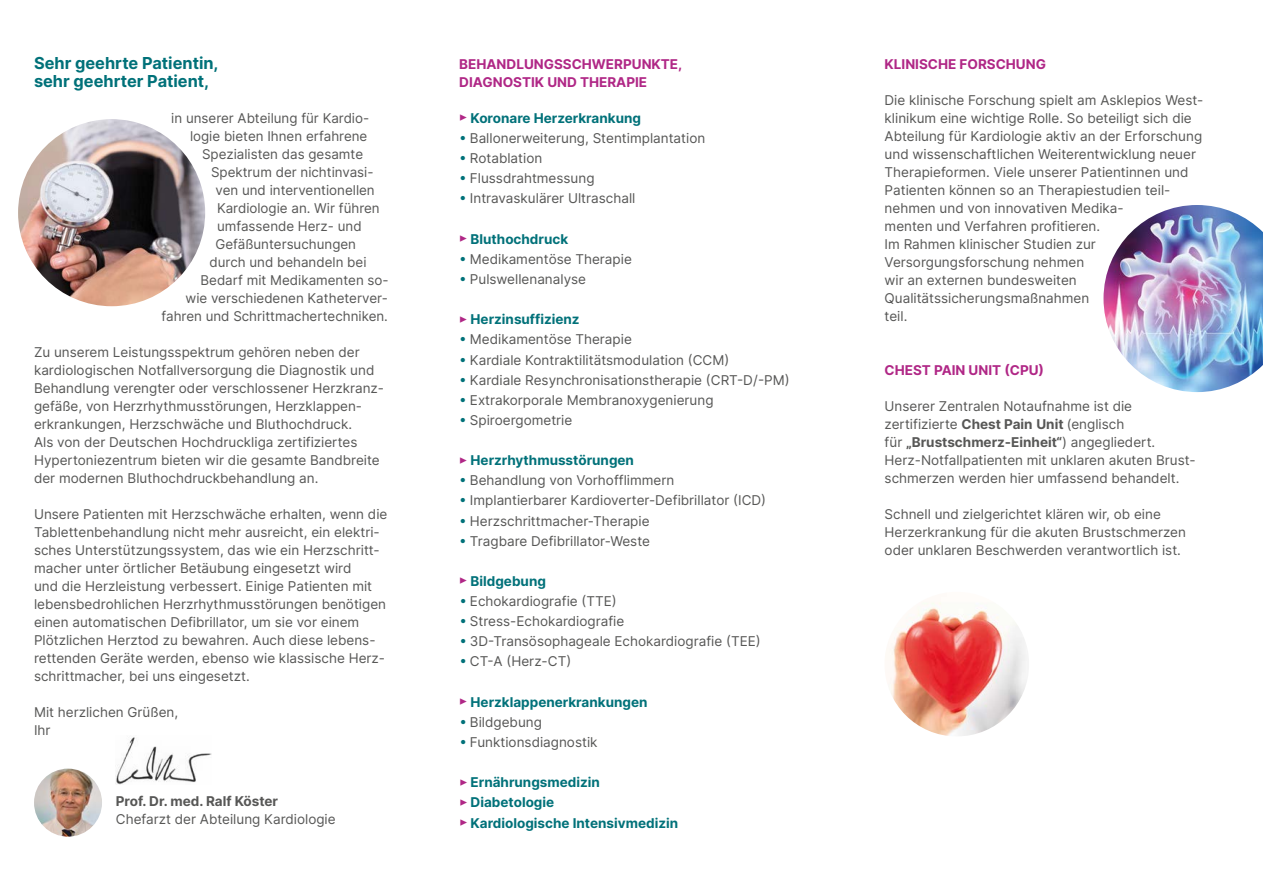
<style>
.page{position:relative;width:1263px;height:893px;background:#fff}
.page>*{position:absolute;margin:0;border:0;box-sizing:border-box;transform-origin:0 0}
.t1{font:700 16.5px/18px "Inter";color:#007179}
.t2{font:13.5px/18px "Inter";color:#575756}
.t3{font:700 13.5px/18px "Inter";color:#b02786}
.t4{font:700 13.5px/20.1px "Inter";color:#007179}
.t5{font:700 13.5px "Inter";color:#575756}
.s1{font-family:"Minion Pro";color:#b02786}
.s2{font-weight:700;color:#007179}
.s3{color:#007179}
.s4{font-family:"Minion Pro";font-weight:400;color:#b02786}
.s5{font-weight:700}
</style>
<div class="page">
<img style="left:18px;top:119px;width:187px;height:187px;border-radius:94px">
<img style="left:1103px;top:205px;width:160px;height:187px">
<img style="left:884px;top:592px;width:145px;height:144px;border-radius:72px">
<img style="left:34px;top:769px;width:68px;height:68px;border-radius:34px">
<img style="left:116px;top:737px;width:96px;height:47px">
<p class="t1" style="left:34px;top:54px;width:186px">Sehr geehrte Patientin, sehr geehrter Patient,</p>
<p class="t2" style="left:171px;top:109px;width:200px">in unserer Abteilung für Kardio-</p>
<p class="t2" style="left:190px;top:127px;width:179px">logie bieten Ihnen erfahrene</p>
<p class="t2" style="left:202px;top:145px;width:163px">Spezialisten das gesamte</p>
<p class="t2" style="left:211px;top:163px;width:164px">Spektrum der nichtinvasi-</p>
<p class="t2" style="left:216px;top:181px;width:161px">ven und interventionellen</p>
<p class="t2" style="left:217px;top:199px;width:164px">Kardiologie an. Wir führen</p>
<p class="t2" style="left:217px;top:217px;width:146px">umfassende Herz- und</p>
<p class="t2" style="left:216px;top:235px;width:142px">Gefäßuntersuchungen</p>
<p class="t2" style="left:210px;top:253px;width:158px">durch und behandeln bei</p>
<p class="t2" style="left:201px;top:271px;width:190px">Bedarf mit Medikamenten so-</p>
<p class="t2" style="left:186px;top:289px;width:204px">wie verschiedenen Katheterver-</p>
<p class="t2" style="left:162px;top:307px;width:228px">fahren und Schrittmachertechniken.</p>
<p class="t2" style="left:34px;top:343px;width:352px">Zu unserem Leistungsspektrum gehören neben der kardiologischen Notfallversorgung die Diagnostik und Behandlung verengter oder verschlossener Herzkranz&shy;gefäße, von Herzrhythmusstörungen, Herzklappen&shy;erkrankungen, Herzschwäche und Bluthochdruck.<br>Als von der Deutschen Hochdruckliga zertifiziertes Hypertoniezentrum bieten wir die gesamte Bandbreite der modernen Bluthochdruckbehandlung an.</p>
<p class="t2" style="left:34px;top:505px;width:355px">Unsere Patienten mit Herzschwäche erhalten, wenn die Tablettenbehandlung nicht mehr ausreicht, ein elektri&shy;sches Unterstützungssystem, das wie ein Herzschritt&shy;macher unter örtlicher Betäubung eingesetzt wird<br>und die Herzleistung verbessert. Einige Patienten mit lebensbedrohlichen Herzrhythmusstörungen benötigen einen automatischen Defibrillator, um sie vor einem Plötzlichen Herztod zu bewahren. Auch diese lebens&shy;rettenden Geräte werden, ebenso wie klassische Herz&shy;schrittmacher, bei uns eingesetzt.</p>
<p class="t2" style="left:34px;top:703px;width:146px">Mit herzlichen Grüßen,<br>Ihr</p>
<p class="t5" style="left:116px;top:791px;width:164px">Prof. Dr. med. Ralf Köster</p>
<p class="t2" style="left:116px;top:810px;width:221px">Chefarzt der Abteilung Kardiologie</p>
<p class="t3" style="left:459px;top:55px;width:225px">BEHANDLUNGSSCHWERPUNKTE,<br>DIAGNOSTIK UND THERAPIE</p>
<p class="t2" style="left:459px;top:108px;width:248px;line-height:20.1px"><span class="s1">▶</span> <span class="s2">Koronare Herzerkrankung<br></span><span class="s3">բ</span> Ballonerweiterung, Stentimplantation <span class="s3">բ</span> Rotablation<br><span class="s3">բ</span> Flussdrahtmessung<br><span class="s3">բ</span> Intravaskulärer Ultraschall</p>
<p class="t2" style="left:459px;top:228px;width:174px;line-height:20.1px"><span class="s1">▶</span> <span class="s2">Bluthochdruck<br></span><span class="s3">բ</span> Medikamentöse Therapie <span class="s3">բ</span> Pulswellenanalyse</p>
<p class="t2" style="left:459px;top:309px;width:332px;line-height:20.1px"><span class="s1">▶</span> <span class="s2">Herzinsuffizienz<br></span><span class="s3">բ</span> Medikamentöse Therapie<br><span class="s3">բ</span> Kardiale Kontraktilitätsmodulation (CCM)<br><span class="s3">բ</span> Kardiale Resynchronisationstherapie (CRT-D/-PM) <span class="s3">բ</span> Extrakorporale Membranoxygenierung<br><span class="s3">բ</span> Spiroergometrie</p>
<p class="t2" style="left:459px;top:450px;width:308px;line-height:20.1px"><span class="s1">▶</span> <span class="s2">Herzrhythmusstörungen<br></span><span class="s3">բ</span> Behandlung von Vorhofflimmern<br><span class="s3">բ</span> Implantierbarer Kardioverter-Defibrillator (ICD) <span class="s3">բ</span> Herzschrittmacher-Therapie<br><span class="s3">բ</span> Tragbare Defibrillator-Weste</p>
<p class="t2" style="left:459px;top:571px;width:303px;line-height:20.1px"><span class="s1">▶</span> <span class="s2">Bildgebung<br></span><span class="s3">բ</span> Echokardiografie (TTE)<br><span class="s3">բ</span> Stress-Echokardiografie<br><span class="s3">բ</span> 3D-Transösophageale Echokardiografie (TEE) <span class="s3">բ</span> CT-A (Herz-CT)</p>
<p class="t2" style="left:459px;top:691px;width:190px;line-height:20.1px"><span class="s1">▶</span> <span class="s2">Herzklappenerkrankungen </span><span class="s3">բ</span> Bildgebung<br><span class="s3">բ</span> Funktionsdiagnostik</p>
<p class="t4" style="left:459px;top:772px;width:220px"><span class="s4">▶</span> Ernährungsmedizin<br><span class="s4">▶</span> Diabetologie<br><span class="s4">▶</span> Kardiologische Intensivmedizin</p>
<p class="t3" style="left:884px;top:55px;width:163px">KLINISCHE FORSCHUNG</p>
<p class="t2" style="left:884px;top:91px;width:320px">Die klinische Forschung spielt am Asklepios West&shy;klinikum eine wichtige Rolle. So beteiligt sich die Abteilung für Kardiologie aktiv an der Erforschung und wissenschaftlichen Weiterentwicklung neuer Therapieformen. Viele unserer Patientinnen und Patienten können so an Therapiestudien teil&shy;nehmen und von innovativen Medika-<br>menten und Verfahren profitieren.<br>Im Rahmen klinischer Studien zur Versorgungsforschung nehmen<br>wir an externen bundesweiten Qualitätssicherungsmaßnahmen<br>teil.</p>
<p class="t3" style="left:884px;top:361px;width:161px">CHEST PAIN UNIT (CPU)</p>
<p class="t2" style="left:884px;top:397px;width:312px">Unserer Zentralen Notaufnahme ist die zertifizierte <span class="s5">Chest Pain Unit</span> (englisch<br>für <span class="s5">„Brustschmerz-Einheit“</span>) angegliedert.<br>Herz-Notfallpatienten mit unklaren akuten Brust&shy;schmerzen werden hier umfassend behandelt.</p>
<p class="t2" style="left:885px;top:505px;width:303px">Schnell und zielgerichtet klären wir, ob eine<br>Herzerkrankung für die akuten Brustschmerzen oder unklaren Beschwerden verantwortlich ist.</p>
</div>
